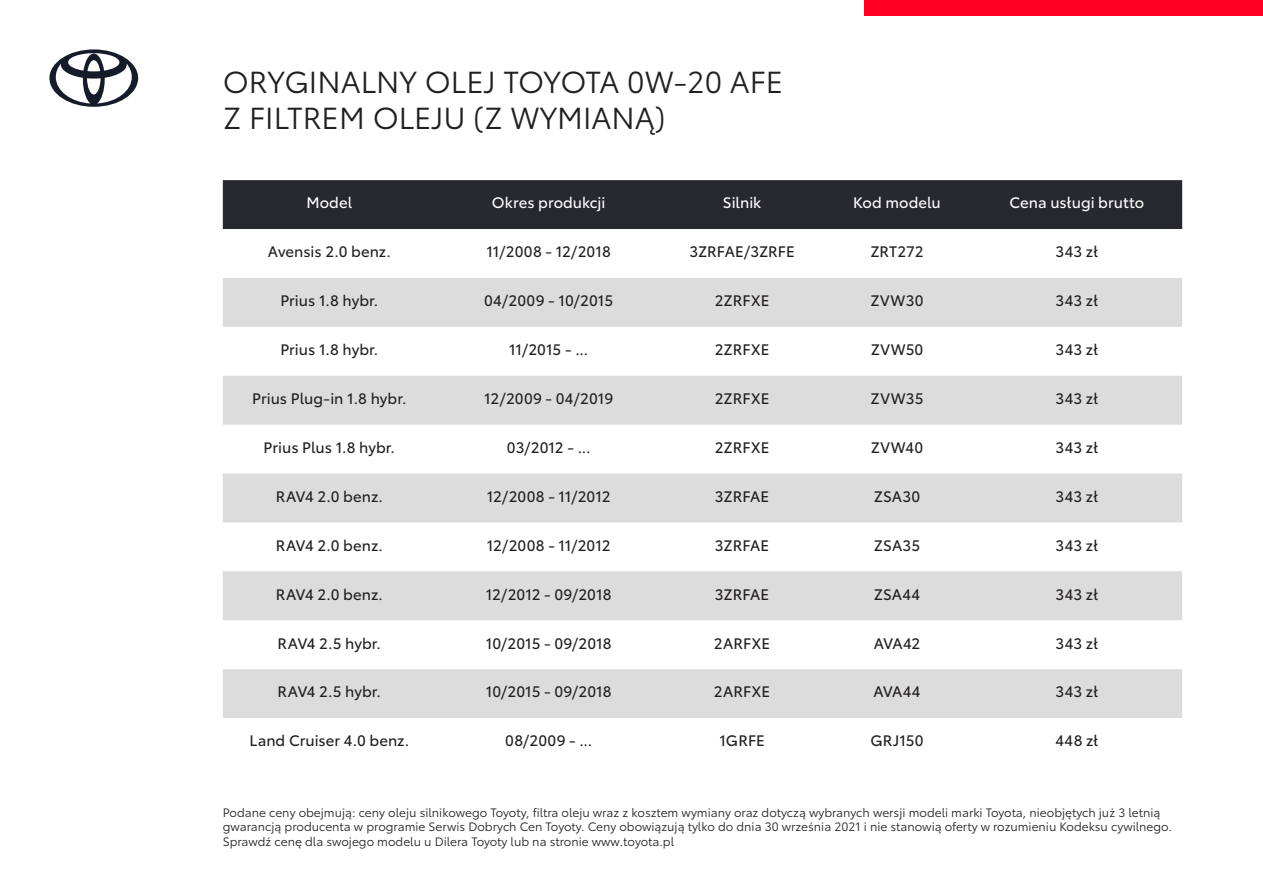
<style>
.page{position:relative;width:1263px;height:893px;background:#fff}
.page>*{position:absolute;margin:0;border:0;box-sizing:border-box;transform-origin:0 0}
.t1{font:30px/36px "Toyota Type";color:#231f20}
.t2{font:15px "Toyota Type";letter-spacing:.005em;color:#231f20}
.t3{font:15px "Toyota Type";letter-spacing:.005em;color:#fff}
.t4{font:12px/14.4px "Toyota Type";color:#231f20}
</style>
<div class="page">
<svg style="left:49px;top:49px;width:89px;height:58px"></svg>
<div style="left:864px;top:0;width:399px;height:16px;background:#f02"></div>
<div style="left:223px;top:180px;width:959px;height:49px;background:#28282f"></div>
<div style="left:223px;top:278px;width:959px;height:49px;background:#dcdcdd"></div>
<svg style="left:223px;top:376px;width:959px;height:342px;fill:#dcdcdd"></svg>
<p class="t1" style="left:223px;top:62px;width:562px">ORYGINALNY OLEJ TOYOTA 0W-20 AFE<br>Z FILTREM OLEJU (Z WYMIANĄ)</p>
<p class="t3" style="left:306px;top:192px;width:47px">Model</p>
<p class="t3" style="left:492px;top:192px;width:115px">Okres produkcji</p>
<p class="t3" style="left:723px;top:192px;width:40px">Silnik</p>
<p class="t3" style="left:853px;top:192px;width:89px">Kod modelu</p>
<p class="t3" style="left:1009px;top:192px;width:136px">Cena usługi brutto</p>
<p class="t2" style="left:268px;top:241px;width:124px">Avensis 2.0 benz.</p>
<p class="t2" style="left:487px;top:241px;width:126px">11/2008 - 12/2018</p>
<p class="t2" style="left:689px;top:241px;width:107px">3ZRFAE/3ZRFE</p>
<p class="t2" style="left:870px;top:241px;width:55px">ZRT272</p>
<p class="t2" style="left:1055px;top:241px;width:44px">343 zł</p>
<p class="t2" style="left:280px;top:290px;width:99px">Prius 1.8 hybr.</p>
<p class="t2" style="left:484px;top:290px;width:130px">04/2009 - 10/2015</p>
<p class="t2" style="left:715px;top:290px;width:56px">2ZRFXE</p>
<p class="t2" style="left:870px;top:290px;width:55px">ZVW30</p>
<p class="t2" style="left:1055px;top:290px;width:44px">343 zł</p>
<p class="t2" style="left:280px;top:338px;width:99px">Prius 1.8 hybr.</p>
<p class="t2" style="left:509px;top:338px;width:80px">11/2015 - ...</p>
<p class="t2" style="left:715px;top:338px;width:56px">2ZRFXE</p>
<p class="t2" style="left:871px;top:338px;width:54px">ZVW50</p>
<p class="t2" style="left:1055px;top:338px;width:44px">343 zł</p>
<p class="t2" style="left:252px;top:387px;width:156px">Prius Plug-in 1.8 hybr.</p>
<p class="t2" style="left:484px;top:387px;width:131px">12/2009 - 04/2019</p>
<p class="t2" style="left:715px;top:387px;width:56px">2ZRFXE</p>
<p class="t2" style="left:870px;top:387px;width:54px">ZVW35</p>
<p class="t2" style="left:1055px;top:387px;width:44px">343 zł</p>
<p class="t2" style="left:264px;top:436px;width:133px">Prius Plus 1.8 hybr.</p>
<p class="t2" style="left:507px;top:436px;width:85px">03/2012 - ...</p>
<p class="t2" style="left:715px;top:436px;width:56px">2ZRFXE</p>
<p class="t2" style="left:871px;top:436px;width:54px">ZVW40</p>
<p class="t2" style="left:1055px;top:436px;width:44px">343 zł</p>
<p class="t2" style="left:276px;top:485px;width:108px">RAV4 2.0 benz.</p>
<p class="t2" style="left:487px;top:485px;width:125px">12/2008 - 11/2012</p>
<p class="t2" style="left:715px;top:485px;width:56px">3ZRFAE</p>
<p class="t2" style="left:874px;top:485px;width:48px">ZSA30</p>
<p class="t2" style="left:1055px;top:485px;width:44px">343 zł</p>
<p class="t2" style="left:276px;top:534px;width:108px">RAV4 2.0 benz.</p>
<p class="t2" style="left:487px;top:534px;width:125px">12/2008 - 11/2012</p>
<p class="t2" style="left:715px;top:534px;width:56px">3ZRFAE</p>
<p class="t2" style="left:874px;top:534px;width:48px">ZSA35</p>
<p class="t2" style="left:1055px;top:534px;width:44px">343 zł</p>
<p class="t2" style="left:276px;top:583px;width:108px">RAV4 2.0 benz.</p>
<p class="t2" style="left:486px;top:583px;width:127px">12/2012 - 09/2018</p>
<p class="t2" style="left:715px;top:583px;width:56px">3ZRFAE</p>
<p class="t2" style="left:874px;top:583px;width:48px">ZSA44</p>
<p class="t2" style="left:1055px;top:583px;width:44px">343 zł</p>
<p class="t2" style="left:278px;top:632px;width:105px">RAV4 2.5 hybr.</p>
<p class="t2" style="left:486px;top:632px;width:127px">10/2015 - 09/2018</p>
<p class="t2" style="left:714px;top:632px;width:58px">2ARFXE</p>
<p class="t2" style="left:874px;top:632px;width:48px">AVA42</p>
<p class="t2" style="left:1055px;top:632px;width:44px">343 zł</p>
<p class="t2" style="left:278px;top:681px;width:105px">RAV4 2.5 hybr.</p>
<p class="t2" style="left:486px;top:681px;width:127px">10/2015 - 09/2018</p>
<p class="t2" style="left:714px;top:681px;width:58px">2ARFXE</p>
<p class="t2" style="left:873px;top:681px;width:49px">AVA44</p>
<p class="t2" style="left:1055px;top:681px;width:44px">343 zł</p>
<p class="t2" style="left:250px;top:730px;width:161px">Land Cruiser 4.0 benz.</p>
<p class="t2" style="left:505px;top:730px;width:88px">08/2009 - ...</p>
<p class="t2" style="left:719px;top:730px;width:47px">1GRFE</p>
<p class="t2" style="left:870px;top:730px;width:55px">GRJ150</p>
<p class="t2" style="left:1055px;top:730px;width:44px">448 zł</p>
<p class="t4" style="left:223px;top:805px;width:951px">Podane ceny obejmują: ceny oleju silnikowego Toyoty, filtra oleju wraz z kosztem wymiany oraz dotyczą wybranych wersji modeli marki Toyota, nieobjętych już 3 letnią gwarancją producenta w programie Serwis Dobrych Cen Toyoty. Ceny obowiązują tylko do dnia 30 września 2021 i nie stanowią oferty w rozumieniu Kodeksu cywilnego.<br>Sprawdź cenę dla swojego modelu u Dilera Toyoty lub na stronie www.toyota.pl</p>
</div>
